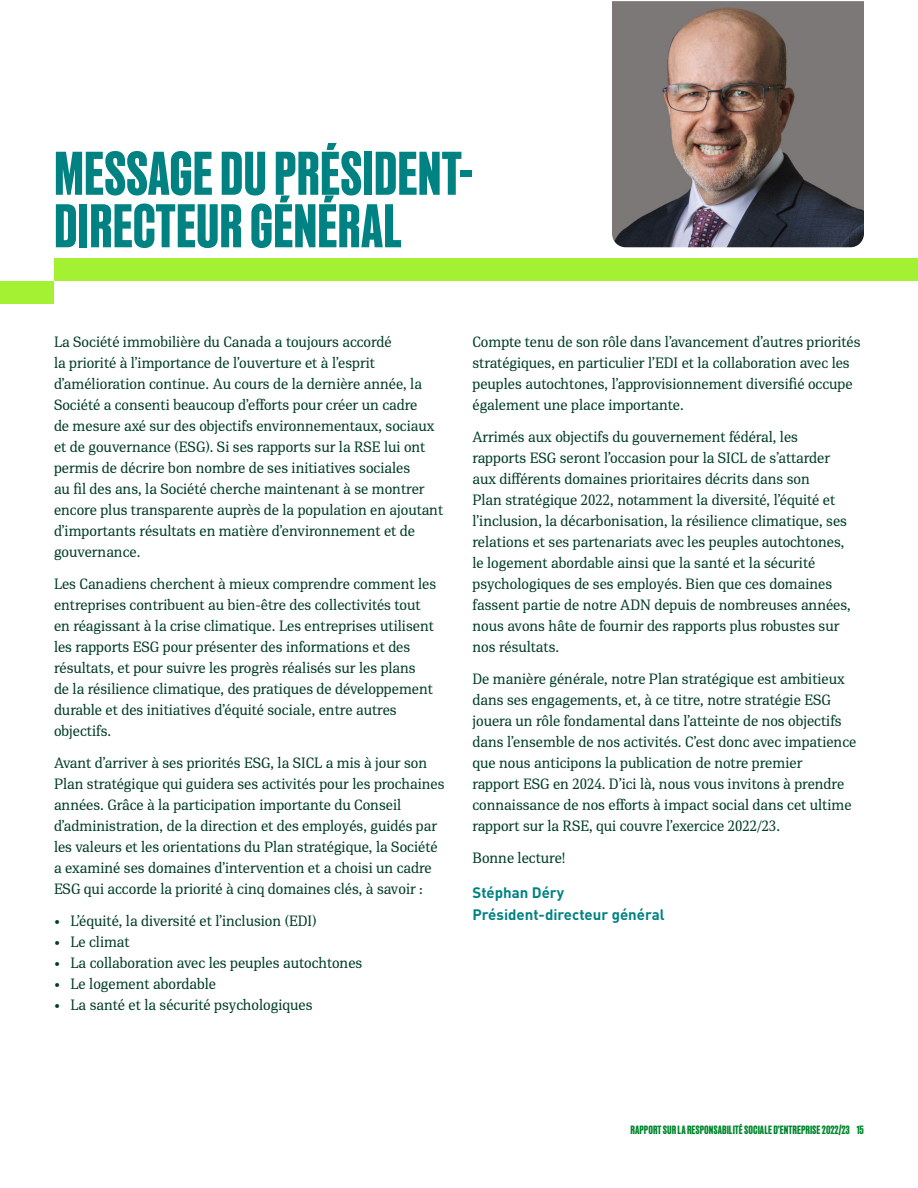
<style>
.page{position:relative;width:918px;height:1188px;background:#fff}
.page>*{position:absolute;margin:0;border:0;box-sizing:border-box;transform-origin:0 0}
.H6__42_38_Blue{font:500 61.5px/52.5px "Recent Grotesk";color:#008282}
.Body__Serif{font:15px/21px "PFDIN Serif";color:#003c28}
.Body__Bullets_Green{font:15px "PFDIN Serif";color:#003c28}
.Body__Sans{font:700 15px/22.5px "DIN Pro";color:#008282}
.t1{font:500 12px "Recent Grotesk";color:#00872d}
</style>
<div class="page">
<img style="left:612px;top:1px;width:252px;height:246px">
<div style="left:54px;top:259px;width:864px;height:22px;background:#a4f032"></div>
<div style="left:0;top:281px;width:54px;height:23px;background:#a4f032"></div>
<p class="H6__42_38_Blue" style="left:54px;top:147px;width:420px">MESSAGE DU PRÉSIDENT-<br>DIRECTEUR GÉNÉRAL</p>
<p class="Body__Serif" style="left:54px;top:331px;width:391px">La Société immobilière du Canada a toujours accordé<br>la priorité à l’importance de l’ouverture et à l’esprit d’amélioration continue. Au cours de la dernière année, la Société a consenti beaucoup d’efforts pour créer un cadre<br>de mesure axé sur des objectifs environnementaux, sociaux et de gouvernance (ESG). Si ses rapports sur la RSE lui ont permis de décrire bon nombre de ses initiatives sociales<br>au fil des ans, la Société cherche maintenant à se montrer encore plus transparente auprès de la population en ajoutant d’importants résultats en matière d’environnement et de gouvernance.</p>
<p class="Body__Serif" style="left:54px;top:573px;width:384px">Les Canadiens cherchent à mieux comprendre comment les entreprises contribuent au bien-être des collectivités tout en réagissant à la crise climatique. Les entreprises utilisent les rapports ESG pour présenter des informations et des résultats, et pour suivre les progrès réalisés sur les plans<br>de la résilience climatique, des pratiques de développement durable et des initiatives d’équité sociale, entre autres objectifs.</p>
<p class="Body__Serif" style="left:54px;top:752px;width:392px">Avant d’arriver à ses priorités ESG, la SICL a mis à jour son Plan stratégique qui guidera ses activités pour les prochaines années. Grâce à la participation importante du Conseil d’administration, de la direction et des employés, guidés par les valeurs et les orientations du Plan stratégique, la Société a examiné ses domaines d’intervention et a choisi un cadre ESG qui accorde la priorité à cinq domaines clés, à savoir :</p>
<p class="Body__Bullets_Green" style="left:54px;top:912px;width:264px">• L’équité, la diversité et l’inclusion (EDI)</p>
<p class="Body__Bullets_Green" style="left:54px;top:933px;width:77px">• Le climat</p>
<p class="Body__Bullets_Green" style="left:54px;top:954px;width:310px">• La collaboration avec les peuples autochtones</p>
<p class="Body__Bullets_Green" style="left:54px;top:975px;width:164px">• Le logement abordable</p>
<p class="Body__Bullets_Green" style="left:54px;top:996px;width:260px">• La santé et la sécurité psychologiques</p>
<p class="Body__Serif" style="left:472px;top:331px;width:390px">Compte tenu de son rôle dans l’avancement d’autres priorités stratégiques, en particulier l’EDI et la collaboration avec les peuples autochtones, l’approvisionnement diversifié occupe également une place importante.</p>
<p class="Body__Serif" style="left:472px;top:426px;width:380px">Arrimés aux objectifs du gouvernement fédéral, les rapports ESG seront l’occasion pour la SICL de s’attarder aux différents domaines prioritaires décrits dans son<br>Plan stratégique 2022, notamment la diversité, l’équité et l’inclusion, la décarbonisation, la résilience climatique, ses relations et ses partenariats avec les peuples autochtones, le logement abordable ainsi que la santé et la sécurité psychologiques de ses employés. Bien que ces domaines fassent partie de notre ADN depuis de nombreuses années, nous avons hâte de fournir des rapports plus robustes sur nos résultats.</p>
<p class="Body__Serif" style="left:472px;top:668px;width:385px">De manière générale, notre Plan stratégique est ambitieux dans ses engagements, et, à ce titre, notre stratégie ESG jouera un rôle fondamental dans l’atteinte de nos objectifs dans l’ensemble de nos activités. C’est donc avec impatience que nous anticipons la publication de notre premier<br>rapport ESG en 2024. D’ici là, nous vous invitons à prendre connaissance de nos efforts à impact social dans cet ultime rapport sur la RSE, qui couvre l’exercice 2022/23.</p>
<p class="Body__Serif" style="left:472px;top:847px;width:95px">Bonne lecture!</p>
<p class="Body__Sans" style="left:472px;top:879px;width:194px">Stéphan Déry<br>Président-directeur général</p>
<p class="t1" style="left:631px;top:1123px;width:235px">RAPPORT SUR LA RESPONSABILITÉ SOCIALE D’ENTREPRISE 2022/23 15</p>
</div>
